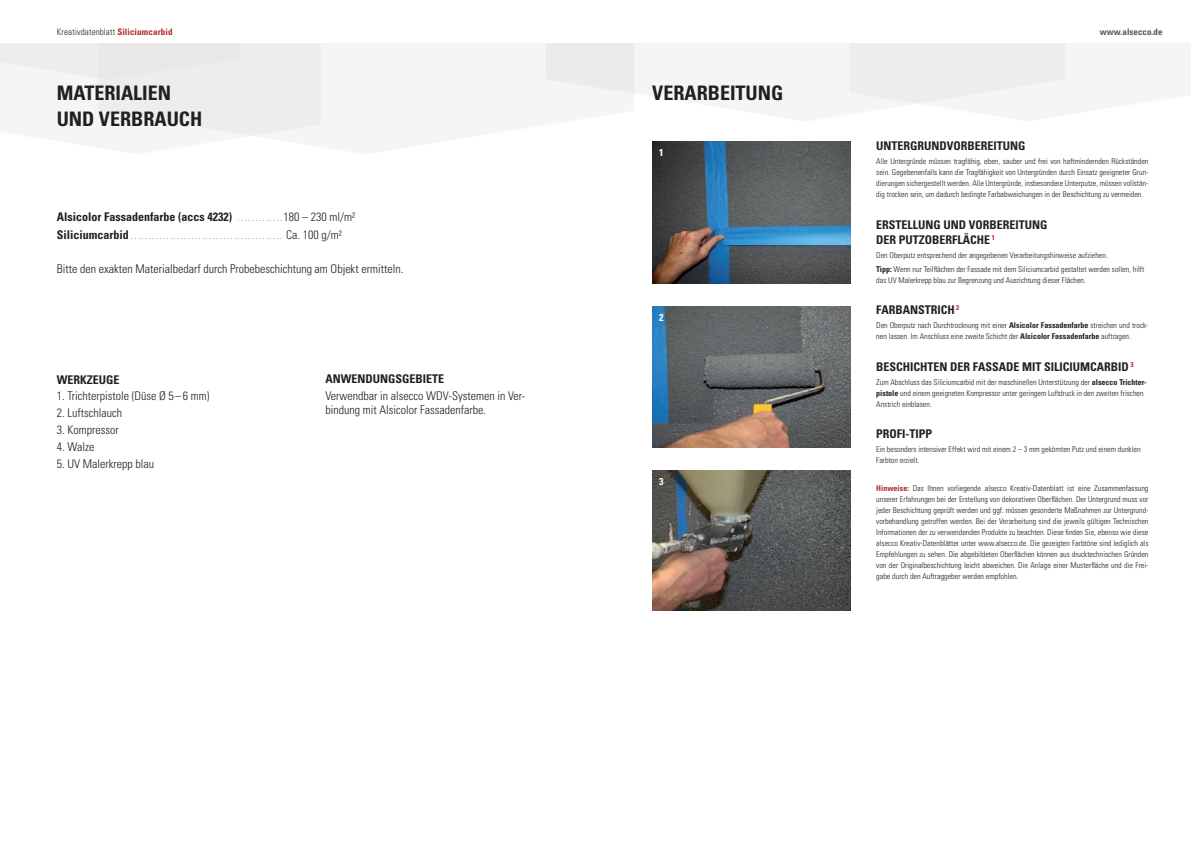
<style>
.page{position:relative;width:1191px;height:842px;background:#fff}
.page>*{position:absolute;margin:0;border:0;box-sizing:border-box;transform-origin:0 0}
.t1{font:700 condensed 20px "Univers LT Std";color:#231f20}
.t2{font:300 condensed 12px/14px "Univers LT Std";color:#231f20}
.t3{font:700 condensed 12px/15px "Univers LT Std";color:#231f20}
.t4{font:700 condensed 10px "Univers LT Std";color:#fff}
.t5{font:300 condensed 9px "Univers LT Std";letter-spacing:.015em;color:#231f20}
.t6{font:700 condensed 9px "Univers LT Std";color:#57585a}
.t7{font:300 condensed 8px/11px "Univers LT Std";color:#231f20}
.s1{font-weight:700;color:#b02a2f}
.s2{font-weight:300;font-size:8px}
.s3{font-weight:700;font-size:12px}
.s4{font-size:12px}
.s5{font-weight:700}
</style>
<div class="page">
<div style="left:98px;top:43px;width:223px;height:93px;background:#ededed"></div>
<div style="left:0;top:43px;width:240px;height:37px;background:#ededed"></div>
<svg style="left:546px;top:43px;width:88px;height:51px;fill:#ebebeb"></svg>
<div style="left:849px;top:43px;width:217px;height:60px;background:#ededed"></div>
<img style="left:652px;top:142px;width:198px;height:141px">
<img style="left:652px;top:306px;width:198px;height:142px">
<img style="left:652px;top:471px;width:198px;height:140px">
<p class="t5" style="left:57px;top:26px;width:117px">Kreativdatenblatt <span class="s1">Siliciumcarbid</span></p>
<p class="t6" style="left:1100px;top:26px;width:64px">www.alsecco.de</p>
<h1 class="t1" style="left:57px;top:80px;width:116px">MATERIALIEN</h1>
<h1 class="t1" style="left:652px;top:80px;width:133px">VERARBEITUNG</h1>
<h1 class="t1" style="left:57px;top:106px;width:147px">UND VERBRAUCH</h1>
<p class="t4" style="left:659px;top:146px;width:6px">1</p>
<h2 class="t3" style="left:57px;top:209px;width:183px">Alsicolor Fassadenfarbe (accs 4232) <span class="s2">.............</span></h2>
<h2 class="t2" style="left:283px;top:210px;width:73px">180 – 230 ml/m²</h2>
<p class="t7" style="left:57px;top:231px;width:287px"><span class="s3">Siliciumcarbid</span> . . . . . . . . . . . . . . . . . . . . . . . . . . . . . . . . . . . . . . . . . . . <span class="s4">Ca. 100 g/m²</span></p>
<h2 class="t2" style="left:57px;top:262px;width:348px">Bitte den exakten Materialbedarf durch Probebeschichtung am Objekt ermitteln.</h2>
<h2 class="t3" style="left:57px;top:372px;width:64px">WERKZEUGE</h2>
<h2 class="t2" style="left:57px;top:389px;width:154px">1. Trichterpistole (Düse Ø 5 – 6 mm)</h2>
<h2 class="t2" style="left:57px;top:406px;width:67px">2. Luftschlauch</h2>
<h2 class="t2" style="left:57px;top:423px;width:63px">3. Kompressor</h2>
<h2 class="t2" style="left:57px;top:440px;width:39px">4. Walze</h2>
<h2 class="t2" style="left:57px;top:457px;width:99px">5. UV Malerkrepp blau</h2>
<h2 class="t3" style="left:325px;top:371px;width:120px">ANWENDUNGSGEBIETE</h2>
<h2 class="t2" style="left:325px;top:388px;width:201px">Verwendbar in alsecco WDV-Systemen in Ver&shy;bindung mit Alsicolor Fassadenfarbe.</h2>
<p class="t4" style="left:659px;top:311px;width:6px">2</p>
<p class="t4" style="left:659px;top:475px;width:6px">3</p>
<h2 class="t3" style="left:876px;top:139px;width:151px">UNTERGRUNDVORBEREITUNG</h2>
<p class="t7" style="left:876px;top:156px;width:274px;text-align:justify">Alle Untergründe müssen tragfähig, eben, sauber und frei von haftmindernden Rückständen sein. Gegebenenfalls kann die Tragfähigkeit von Untergründen durch Einsatz geeigneter Grun&shy;dierungen sichergestellt werden. Alle Untergründe, insbesondere Unterputze, müssen vollstän&shy;dig trocken sein, um dadurch bedingte Farbabweichungen in der Beschichtung zu vermeiden.</p>
<h2 class="t3" style="left:876px;top:217px;width:173px">ERSTELLUNG UND VORBEREITUNG<br>DER PUTZOBERFLÄCHE <sup>1</sup></h2>
<p class="t7" style="left:876px;top:248px;width:270px;line-height:13.8px">Den Oberputz entsprechend der angegebenen Verarbeitungshinweise aufziehen.<br><span class="s5">Tipp:</span> Wenn nur Teilflächen der Fassade mit dem Siliciumcarbid gestaltet werden sollen, hilft</p>
<p class="t7" style="left:876px;top:274px;width:211px">das UV Malerkrepp blau zur Begrenzung und Ausrichtung dieser Flächen.</p>
<h2 class="t3" style="left:876px;top:302px;width:85px">FARBANSTRICH <sup>2</sup></h2>
<p class="t7" style="left:876px;top:320px;width:274px">Den Oberputz nach Durchtrocknung mit einer <span class="s5">Alsicolor Fassadenfarbe</span> streichen und trock&shy;nen lassen. Im Anschluss eine zweite Schicht der <span class="s5">Alsicolor Fassadenfarbe</span> auftragen.</p>
<h2 class="t3" style="left:876px;top:359px;width:259px">BESCHICHTEN DER FASSADE MIT SILICIUMCARBID <sup>3</sup></h2>
<p class="t7" style="left:876px;top:376px;width:272px">Zum Abschluss das Siliciumcarbid mit der maschinellen Unterstützung der <span class="s5">alsecco Trichter&shy;pistole</span> und einem geeigneten Kompressor unter geringem Luftdruck in den zweiten frischen<br>Anstrich einblasen.</p>
<h2 class="t3" style="left:876px;top:426px;width:58px">PROFI-TIPP</h2>
<p class="t7" style="left:876px;top:444px;width:266px">Ein besonders intensiver Effekt wird mit einem 2 – 3 mm gekörnten Putz und einem dunklen<br>Farbton erzielt.</p>
<p class="t7" style="left:876px;top:482px;width:274px;text-align:justify"><span class="s1">Hinweise:</span> Das Ihnen vorliegende alsecco Kreativ-Datenblatt ist eine Zusammenfassung unserer Erfahrungen bei der Erstellung von dekorativen Oberflächen. Der Untergrund muss vor jeder Beschichtung geprüft werden und ggf. müssen gesonderte Maßnahmen zur Untergrund&shy;vorbehandlung getroffen werden. Bei der Verarbeitung sind die jeweils gültigen Technischen Informationen der zu verwendenden Produkte zu beachten. Diese finden Sie, ebenso wie diese alsecco Kreativ-Datenblätter unter www.alsecco.de. Die gezeigten Farbtöne sind lediglich als Empfehlungen zu sehen. Die abgebildeten Oberflächen können aus drucktechnischen Gründen von der Originalbeschichtung leicht abweichen. Die Anlage einer Musterfläche und die Frei&shy;gabe durch den Auftraggeber werden empfohlen.</p>
</div>
